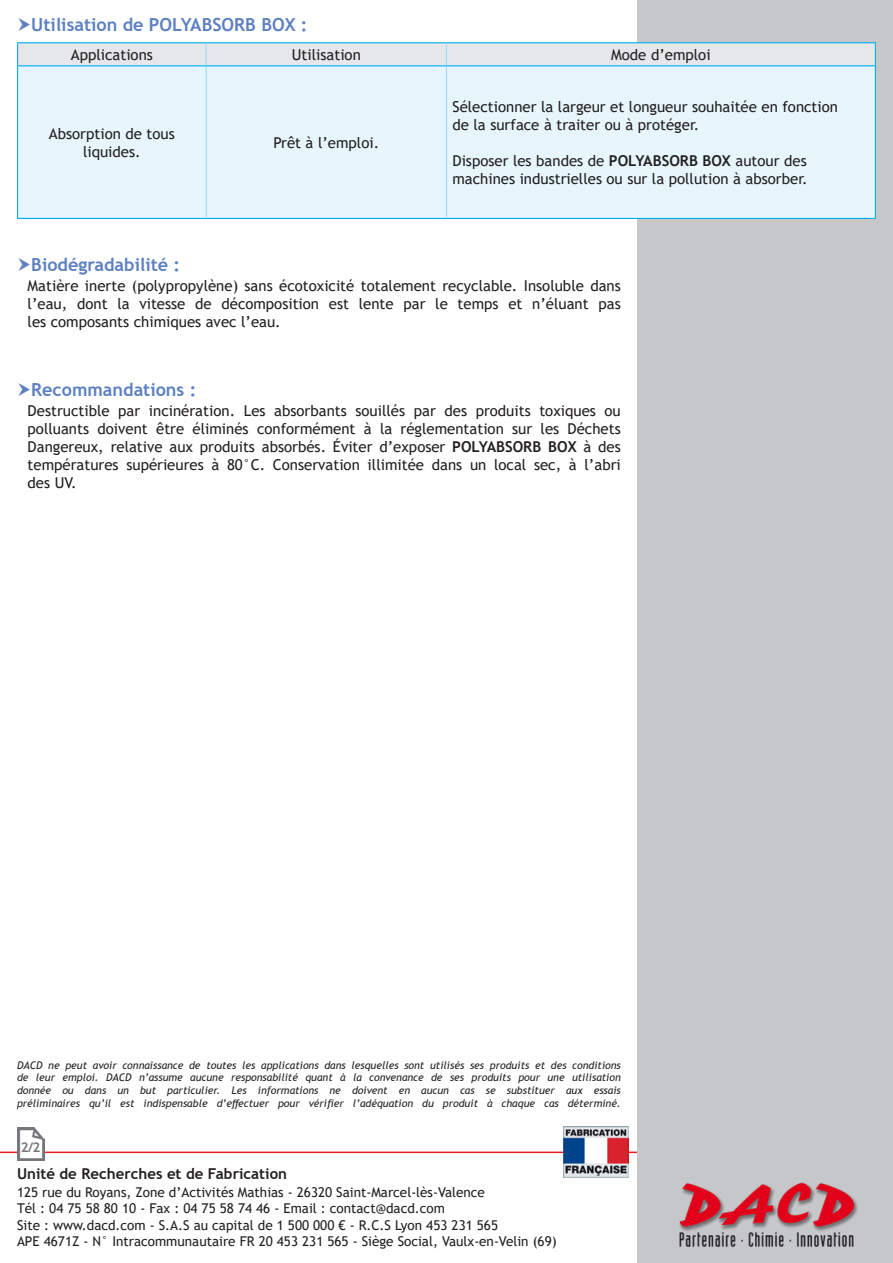
<style>
.page{position:relative;width:893px;height:1263px;background:#fff}
.page>*{position:absolute;margin:0;border:0;box-sizing:border-box;transform-origin:0 0}
.t1{font:700 18px "Trebuchet MS";color:#5c80c1}
.t2{font:15px/18px "Trebuchet MS";color:#231f20;text-align:center}
.t3{font:700 15px "Trebuchet MS";color:#231f20}
.t4{font:13.5px "Trebuchet MS";color:#231f20}
.t5{font:700 13.5px "Trebuchet MS";color:#76787b}
.t6{font:italic 10.5px "Trebuchet MS";color:#231f20}
.s1{font-weight:700}
</style>
<div class="page">
<hr style="left:0;top:1151px;width:644px;height:2px;background:#ee1d23">
<img style="left:17px;top:1128px;width:27px;height:33px">
<div style="left:638px;top:0;width:255px;height:1263px;background:#c6c7c8"></div>
<div style="left:18px;top:66px;width:857px;height:152px;background:#e7f6fd"></div>
<hr style="left:17px;top:66px;width:1px;height:152px;background:#00aeef">
<hr style="left:875px;top:66px;width:1px;height:152px;background:#00aeef">
<hr style="left:17px;top:218px;width:189px;height:1px;background:#00aeef">
<hr style="left:206px;top:218px;width:240px;height:1px;background:#00aeef">
<hr style="left:446px;top:218px;width:430px;height:1px;background:#00aeef">
<hr style="left:206px;top:66px;width:1px;height:152px;background:#9cdcf8">
<hr style="left:446px;top:66px;width:1px;height:152px;background:#9cdcf8">
<hr style="left:446px;top:42px;width:430px;height:1px;background:#00aeef">
<hr style="left:17px;top:42px;width:189px;height:1px;background:#00aeef">
<hr style="left:206px;top:42px;width:240px;height:1px;background:#00aeef">
<svg style="left:17px;top:43px;width:859px;height:23px;background:#dce4e9"></svg>
<hr style="left:206px;top:65px;width:240px;height:1px;background:#00aeef">
<img style="left:668px;top:1173px;width:195px;height:78px">
<img style="left:563px;top:1127px;width:65px;height:51px">
<p class="t1" style="left:31px;top:13px;width:278px">Utilisation de POLYABSORB BOX :</p>
<p class="t2" style="left:71px;top:45px;width:84px">Applications</p>
<p class="t2" style="left:292px;top:45px;width:71px">Utilisation</p>
<p class="t2" style="left:611px;top:45px;width:101px">Mode d’emploi</p>
<p class="t2" style="left:49px;top:124px;width:127px">Absorption de tous liquides.</p>
<p class="t2" style="left:273px;top:133px;width:107px">Prêt à l’emploi.</p>
<p class="t2" style="left:452px;top:97px;width:387px">Sélectionner la largeur et longueur souhaitée en fonction</p>
<p class="t2" style="left:452px;top:115px;width:248px">de la surface à traiter ou à protéger.</p>
<p class="t2" style="left:452px;top:151px;width:356px">Disposer les bandes de <span class="s1">POLYABSORB BOX</span> autour des</p>
<p class="t2" style="left:452px;top:169px;width:357px">machines industrielles ou sur la pollution à absorber.</p>
<p class="t1" style="left:31px;top:253px;width:150px">Biodégradabilité :</p>
<p class="t2" style="left:28px;top:276px;width:595px">Matière inerte (polypropylène) sans écotoxicité totalement recyclable. Insoluble dans</p>
<p class="t2" style="left:28px;top:294px;width:595px">l’eau, dont la vitesse de décomposition est lente par le temps et n’éluant pas</p>
<p class="t2" style="left:28px;top:312px;width:255px">les composants chimiques avec l’eau.</p>
<p class="t1" style="left:31px;top:378px;width:167px">Recommandations :</p>
<p class="t2" style="left:28px;top:401px;width:595px">Destructible par incinération. Les absorbants souillés par des produits toxiques ou</p>
<p class="t2" style="left:28px;top:419px;width:595px">polluants doivent être éliminés conformément à la réglementation sur les Déchets</p>
<p class="t2" style="left:28px;top:437px;width:595px">Dangereux, relative aux produits absorbés. Éviter d’exposer <span class="s1">POLYABSORB BOX</span> à des</p>
<p class="t2" style="left:28px;top:455px;width:595px">températures supérieures à 80°C. Conservation illimitée dans un local sec, à l’abri</p>
<p class="t2" style="left:28px;top:473px;width:50px">des UV.</p>
<p class="t6" style="left:17px;top:1059px;width:605px">DACD ne peut avoir connaissance de toutes les applications dans lesquelles sont utilisés ses produits et des conditions</p>
<p class="t6" style="left:17px;top:1071px;width:605px">de leur emploi. DACD n’assume aucune responsabilité quant à la convenance de ses produits pour une utilisation</p>
<p class="t6" style="left:17px;top:1084px;width:605px">donnée ou dans un but particulier. Les informations ne doivent en aucun cas se substituer aux essais</p>
<p class="t6" style="left:17px;top:1096px;width:605px">préliminaires qu’il est indispensable d’effectuer pour vérifier l’adéquation du produit à chaque cas déterminé.</p>
<p class="t5" style="left:21px;top:1139px;width:21px">2/2</p>
<p class="t3" style="left:17px;top:1164px;width:271px">Unité de Recherches et de Fabrication</p>
<p class="t4" style="left:17px;top:1184px;width:469px">125 rue du Royans, Zone d’Activités Mathias - 26320 Saint-Marcel-lès-Valence</p>
<p class="t4" style="left:17px;top:1200px;width:429px">Tél : 04 75 58 80 10 - Fax : 04 75 58 74 46 - Email : contact@dacd.com</p>
<p class="t4" style="left:17px;top:1216px;width:483px">Site : www.dacd.com - S.A.S au capital de 1 500 000 € - R.C.S Lyon 453 231 565</p>
<p class="t4" style="left:17px;top:1232px;width:541px">APE 4671Z - N° Intracommunautaire FR 20 453 231 565 - Siège Social, Vaulx-en-Velin (69)</p>
</div>
